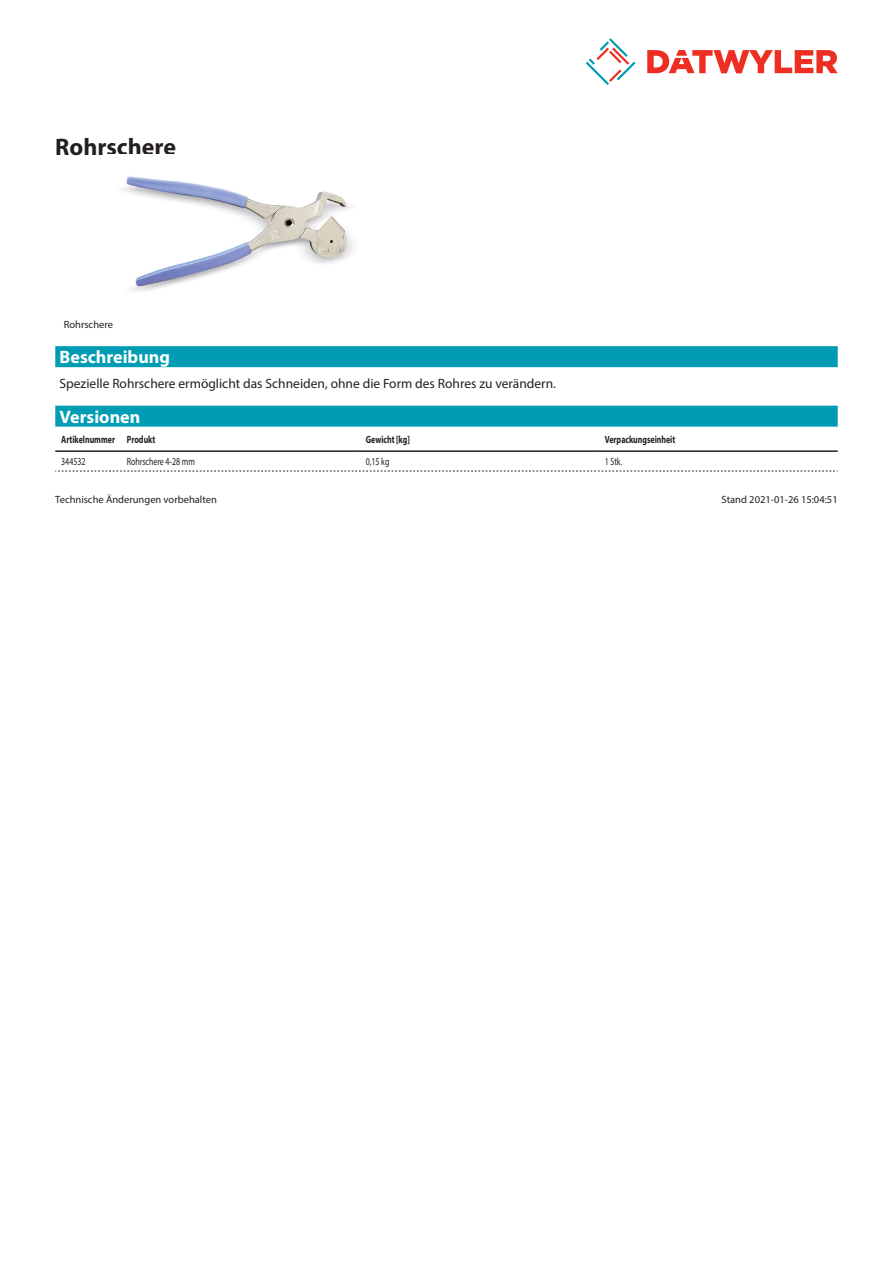
<style>
.page{position:relative;width:893px;height:1263px;background:#fff}
.page>*{position:absolute;margin:0;border:0;box-sizing:border-box;transform-origin:0 0}
.Product_Head{font:700 24px "Myriad Pro";color:#231f20}
.Standard_Head_Proper{font:700 18px "Myriad Pro";color:#fff}
.Standard_text{font:13.5px "Myriad Pro";color:#231f20}
.Footnote{font:10.5px "Myriad Pro";color:#231f20}
.myriadbold{font:700 10.5px "Myriad Pro";color:#231f20;scale:.75 1}
.myriadlight{font:10.5px "Myriad Pro";color:#231f20;scale:.75 1}
.imagetext{font:10.5px "Myriad Pro";color:#231f20}
</style>
<div class="page">
<svg style="left:586px;top:38px;width:49px;height:47px"></svg>
<svg style="left:647px;top:50px;width:191px;height:23px"></svg>
<img style="left:123px;top:176px;width:231px;height:115px">
<div style="left:55px;top:406px;width:783px;height:21px;background:#009cb3"></div>
<hr style="left:55px;top:450px;width:66px;height:2px;background:#231f20">
<hr style="left:121px;top:450px;width:239px;height:2px;background:#231f20">
<hr style="left:360px;top:450px;width:239px;height:2px;background:#231f20">
<hr style="left:599px;top:450px;width:239px;height:2px;background:#231f20">
<svg style="left:55px;top:471px;width:783px;height:1px"></svg>
<div style="left:55px;top:346px;width:783px;height:21px;background:#009cb3"></div>
<p class="Product_Head" style="left:55px;top:131px;width:122px">Rohrschere</p>
<p class="imagetext" style="left:64px;top:318px;width:51px">Rohrschere</p>
<p class="Standard_Head_Proper" style="left:60px;top:345px;width:112px">Beschreibung</p>
<p class="Standard_text" style="left:60px;top:375px;width:498px">Spezielle Rohrschere ermöglicht das Schneiden, ohne die Form des Rohres zu verändern.</p>
<p class="Standard_Head_Proper" style="left:60px;top:405px;width:82px">Versionen</p>
<p class="myriadbold" style="left:61px;top:432px;width:73px">Artikelnummer</p>
<p class="myriadbold" style="left:127px;top:432px;width:39px">Produkt</p>
<p class="myriadbold" style="left:366px;top:432px;width:60px">Gewicht [kg]</p>
<p class="myriadbold" style="left:605px;top:432px;width:95px">Verpackungseinheit</p>
<p class="myriadlight" style="left:61px;top:455px;width:34px">344532</p>
<p class="myriadlight" style="left:127px;top:455px;width:92px">Rohrschere 4-28 mm</p>
<p class="myriadlight" style="left:366px;top:455px;width:33px">0,15 kg</p>
<p class="myriadlight" style="left:605px;top:455px;width:25px">1 Stk.</p>
<p class="Footnote" style="left:55px;top:493px;width:163px">Technische Änderungen vorbehalten</p>
<p class="Footnote" style="left:722px;top:493px;width:118px">Stand 2021-01-26 15:04:51</p>
</div>
